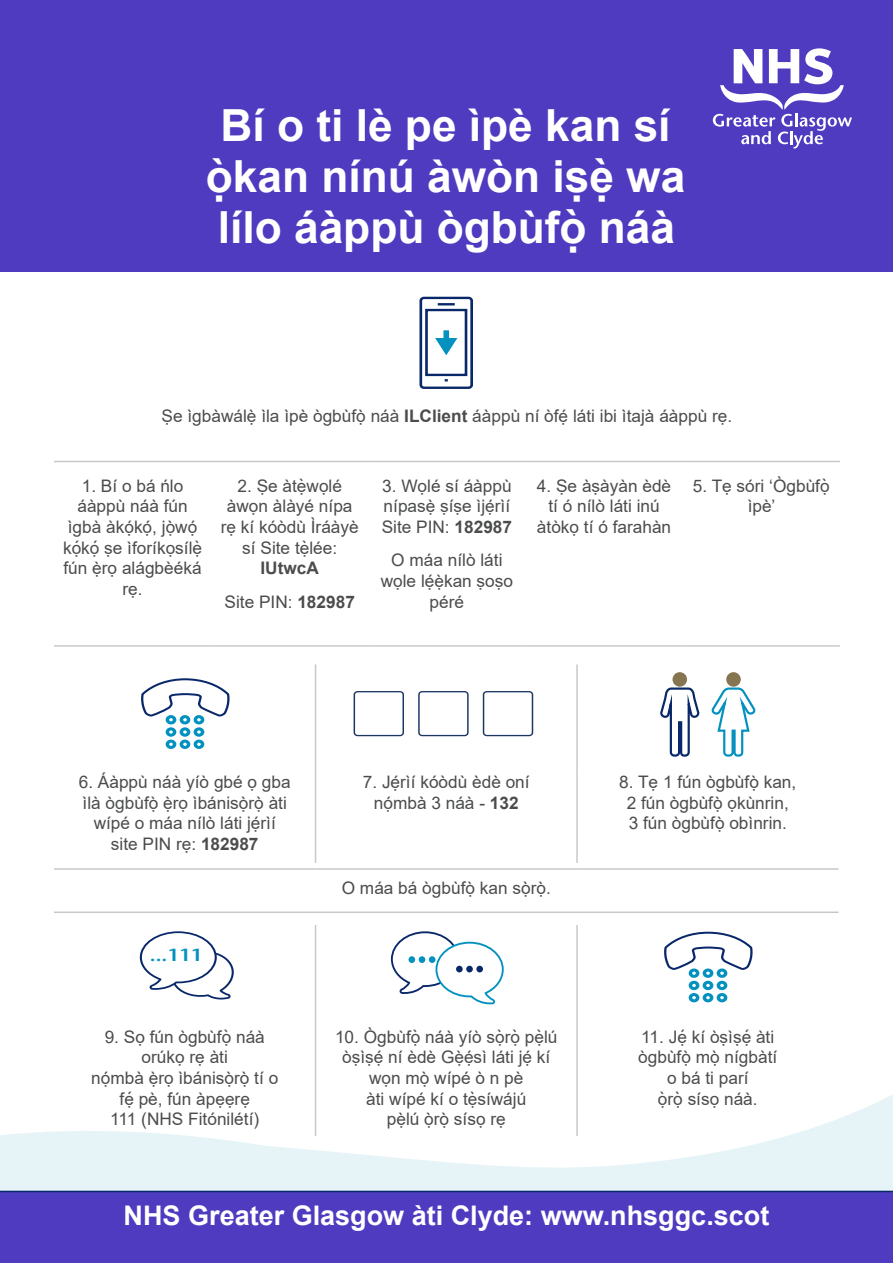
<style>
.page{position:relative;width:893px;height:1263px;background:#fff}
.page>*{position:absolute;margin:0;border:0;box-sizing:border-box;transform-origin:0 0}
.t1{font:700 44.25px/51px "Arial";color:#fff;text-align:center}
.t2{font:700 27px "Arial";color:#fff}
.t3{font:17.25px/20.7px "Arial";color:#4b4c4d;text-align:center}
.t4{font:600 17.1px "Stone Sans";color:#0391bf;scale:1.19 1}
.s1{font-weight:700}
</style>
<div class="page">
<svg style="left:0;top:925px;width:893px;height:266px"></svg>
<div style="left:0;top:0;width:893px;height:272px;background:#4f3bc0"></div>
<hr style="left:54px;top:645px;width:157px;height:2px;background:#c7c8ca">
<hr style="left:211px;top:645px;width:157px;height:2px;background:#c7c8ca">
<hr style="left:368px;top:645px;width:157px;height:2px;background:#c7c8ca">
<hr style="left:525px;top:645px;width:158px;height:2px;background:#c7c8ca">
<hr style="left:683px;top:645px;width:157px;height:2px;background:#c7c8ca">
<hr style="left:54px;top:461px;width:157px;height:1px;background:#c7c8ca">
<hr style="left:211px;top:461px;width:157px;height:1px;background:#c7c8ca">
<hr style="left:368px;top:461px;width:157px;height:1px;background:#c7c8ca">
<hr style="left:525px;top:461px;width:158px;height:1px;background:#c7c8ca">
<hr style="left:683px;top:461px;width:157px;height:1px;background:#c7c8ca">
<div style="left:420px;top:297px;width:53px;height:92px;border:3px solid #092869;border-radius:3px"></div>
<div style="left:425px;top:309px;width:42px;height:67px;border:3px solid #092869"></div>
<hr style="left:438px;top:303px;width:17px;height:3px;background:#092869">
<svg style="left:435px;top:330px;width:22px;height:25px"></svg>
<hr style="left:315px;top:925px;width:1px;height:99px;background:#c7c8ca">
<hr style="left:576px;top:925px;width:2px;height:99px;background:#c7c8ca">
<hr style="left:315px;top:1024px;width:1px;height:112px;background:#c7c8ca">
<hr style="left:576px;top:1024px;width:2px;height:112px;background:#c7c8ca">
<hr style="left:315px;top:664px;width:1px;height:105px;background:#c7c8ca">
<hr style="left:576px;top:664px;width:2px;height:105px;background:#c7c8ca">
<hr style="left:54px;top:868px;width:261px;height:2px;background:#c7c8ca">
<hr style="left:315px;top:868px;width:262px;height:2px;background:#c7c8ca">
<hr style="left:577px;top:868px;width:261px;height:2px;background:#c7c8ca">
<hr style="left:54px;top:911px;width:261px;height:2px;background:#c7c8ca">
<hr style="left:315px;top:911px;width:262px;height:2px;background:#c7c8ca">
<hr style="left:577px;top:911px;width:261px;height:2px;background:#c7c8ca">
<hr style="left:315px;top:769px;width:1px;height:94px;background:#c7c8ca">
<hr style="left:576px;top:769px;width:2px;height:94px;background:#c7c8ca">
<svg style="left:141px;top:678px;width:89px;height:71px"></svg>
<div style="left:354px;top:691px;width:50px;height:45px;border:1px solid #1c3664;border-radius:3px"></div>
<div style="left:418px;top:691px;width:51px;height:45px;border:1px solid #1c3664;border-radius:3px"></div>
<div style="left:483px;top:691px;width:50px;height:45px;border:1px solid #1c3664;border-radius:3px"></div>
<svg style="left:711px;top:687px;width:45px;height:70px"></svg>
<div style="left:726px;top:672px;width:15px;height:15px;background:#857550;border-radius:50%"></div>
<svg style="left:660px;top:684px;width:39px;height:73px"></svg>
<div style="left:672px;top:672px;width:15px;height:15px;background:#857550;border-radius:50%"></div>
<svg style="left:139px;top:931px;width:96px;height:69px"></svg>
<svg style="left:390px;top:931px;width:115px;height:74px"></svg>
<div style="left:476px;top:966px;width:7px;height:6px;background:#092869;border-radius:50%"></div>
<div style="left:466px;top:966px;width:7px;height:6px;background:#092869;border-radius:50%"></div>
<div style="left:456px;top:966px;width:7px;height:6px;background:#092869;border-radius:50%"></div>
<svg style="left:663px;top:931px;width:91px;height:71px"></svg>
<div style="left:0;top:1191px;width:893px;height:72px;background:#4f3bc0"></div>
<svg style="left:713px;top:48px;width:139px;height:101px"></svg>
<p class="t1" style="left:206px;top:101px;width:481px">Bí o ti lè pe ìpè kan sí ọ̀kan nínú àwòn iṣẹ̀wa lílo áàppù ògbùfọ̀náà</p>
<p class="t3" style="left:162px;top:406px;width:572px">Ṣe ìgbàwálẹ̀ ìla ìpè ògbùfọ̀ náà <span class="s1">ILClient</span> áàppù ní òfẹ́ láti ibi ìtajà áàppù rẹ.</p>
<p class="t3" style="left:63px;top:475px;width:143px">1. Bí o bá ńlo áàppù náà fún ìgbà àkọ́kọ́, jọ̀wọ́ kọ́kọ́ ṣe ìforíkọsílẹ̀ fún ẹ̀rọ alágbèéká rẹ.</p>
<p class="t3" style="left:221px;top:475px;width:140px">2. Ṣe àtẹ̀wọlé àwọn àlàyé nípa rẹ kí kóòdù Ìráàyè sí Site tẹ̀lée:<br><span class="s1">IUtwcA</span></p>
<p class="t3" style="left:225px;top:591px;width:132px">Site PIN: <span class="s1">182987</span></p>
<p class="t3" style="left:382px;top:475px;width:132px;text-align:justify">3. Wọlé sí áàppù nípasẹ̀ ṣíṣe ìjẹ́rìí Site PIN: <span class="s1">182987</span></p>
<p class="t3" style="left:381px;top:550px;width:134px">O máa nílò láti wọle lẹ́ẹ̀kan ṣoṣo péré</p>
<p class="t3" style="left:537px;top:475px;width:136px">4. Ṣe àṣàyàn èdè tí ó nílò láti inú àtòkọ tí ó farahàn</p>
<p class="t3" style="left:693px;top:475px;width:140px">5. Tẹ sóri ‘Ògbùfọ̀ ìpè’</p>
<p class="t3" style="left:79px;top:771px;width:213px">6. Áàppù náà yíò gbé ọ gba ìlà ògbùfọ̀ ẹ̀rọ ìbánisọ̀rọ̀ àti wípé o máa nílò láti jẹ́rìí site PIN rẹ: <span class="s1">182987</span></p>
<p class="t3" style="left:363px;top:771px;width:168px">7. Jẹ́rìí kóòdù èdè oní nọ́mbà 3 náà - <span class="s1">132</span></p>
<p class="t3" style="left:619px;top:771px;width:179px">8. Tẹ 1 fún ògbùfọ̀kan,<br>2 fún ògbùfọ̀ọkùnrin,</p>
<p class="t3" style="left:629px;top:813px;width:160px">3 fún ògbùfọ̀obìnrin.</p>
<p class="t4" style="left:150px;top:944px;width:46px">...111</p>
<p class="t3" style="left:105px;top:1026px;width:162px">9. Sọ fún ògbùfọ̀náà</p>
<p class="t3" style="left:142px;top:1047px;width:88px">orúkọ rẹ àti</p>
<p class="t3" style="left:91px;top:1067px;width:188px">nọ́mbà ẹ̀rọ ìbánisọ̀rọ̀tí o</p>
<p class="t3" style="left:120px;top:1088px;width:126px">fẹ́ pè, fún àpẹẹrẹ</p>
<p class="t3" style="left:110px;top:1109px;width:150px">111 (NHS Fitónilétí)</p>
<p class="t3" style="left:342px;top:878px;width:213px">O máa bá ògbùfọ̀kan sọ̀rọ̀.</p>
<p class="t3" style="left:335px;top:1026px;width:224px">10. Ògbùfọ̀náà yíò sọ̀rọ̀pẹ̀lú</p>
<p class="t3" style="left:342px;top:1047px;width:210px">òṣìṣẹ́ ní èdè Gẹ̀ẹ́sì láti jẹ́ kí</p>
<p class="t3" style="left:369px;top:1067px;width:156px">wọn mọ̀wípé ò n pè</p>
<p class="t3" style="left:366px;top:1088px;width:162px">àti wípé kí o tẹ̀síwájú</p>
<p class="t3" style="left:387px;top:1109px;width:115px">pẹ̀lú ọ̀rọ̀sísọ rẹ</p>
<p class="t3" style="left:641px;top:1026px;width:134px">11. Jẹ́ kí òṣìṣẹ́ àti</p>
<p class="t3" style="left:638px;top:1047px;width:141px">ògbùfọ̀mọ̀nígbàtí</p>
<p class="t3" style="left:667px;top:1067px;width:83px">o bá ti parí</p>
<p class="t3" style="left:658px;top:1088px;width:101px">ọ̀rọ̀sísọ náà.</p>
<p class="t2" style="left:124px;top:1196px;width:647px">NHS Greater Glasgow àti Clyde: www.nhsggc.scot</p>
</div>
